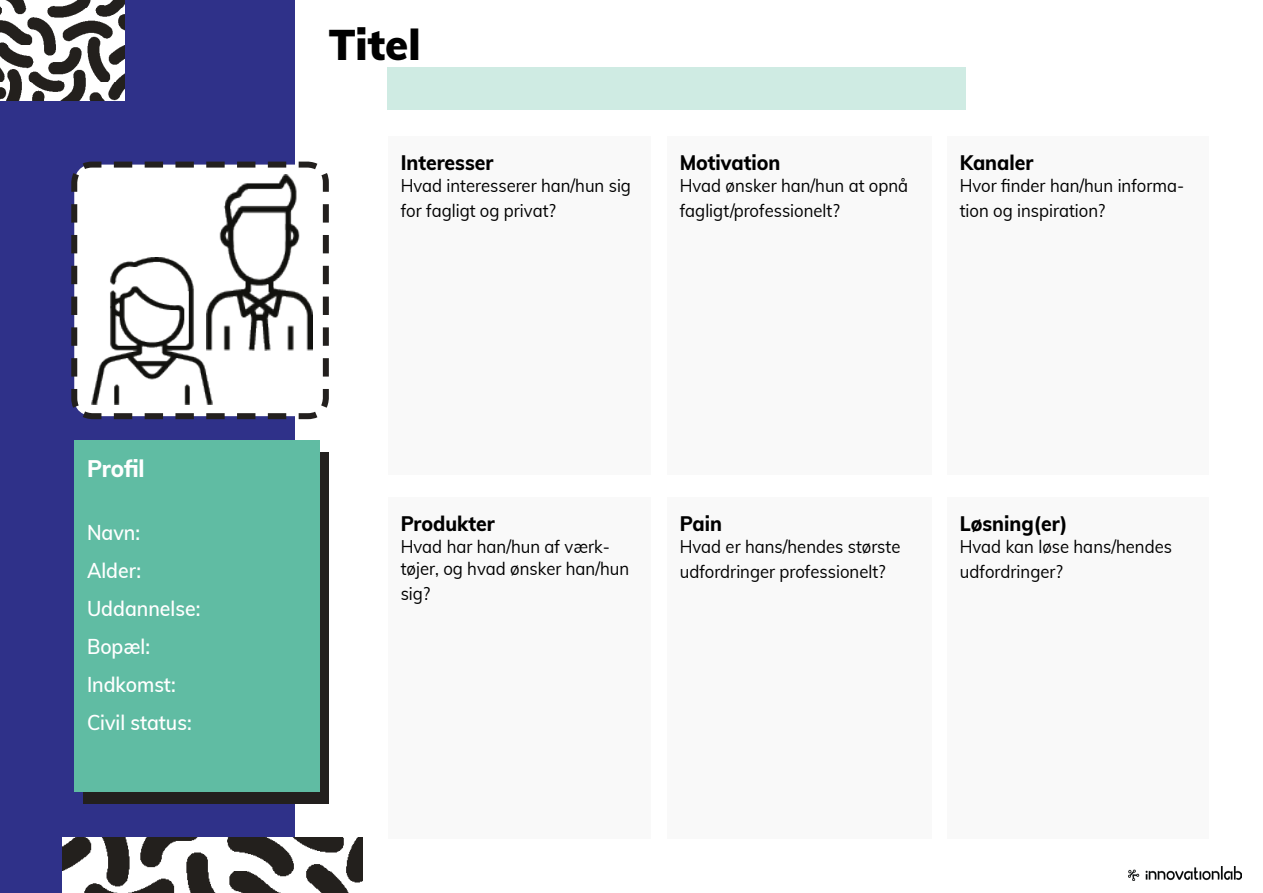
<style>
.page{position:relative;width:1263px;height:893px;background:#fff}
.page>*{position:absolute;margin:0;border:0;box-sizing:border-box;transform-origin:0 0}
.t1{font:900 42px "Muli";color:#000}
.t2{font:800 24px "Muli";color:#fff;scale:.93 1}
.t3{font:800 21px "Muli";color:#000;scale:.93 1}
.t4{font:600 21px/38px "Muli";color:#fff;scale:.93 1}
.t5{font:18px/25.2px "Muli";color:#000;scale:.93 1}
</style>
<div class="page">
<div style="left:388px;top:67px;width:578px;height:42px;background:#cfebe3"></div>
<div style="left:0;top:0;width:295px;height:893px;background:#2f3189"></div>
<img style="left:0;top:0;width:124px;height:101px">
<img style="left:62px;top:838px;width:300px;height:55px">
<div style="left:388px;top:136px;width:263px;height:339px;background:#f9f9f9"></div>
<div style="left:667px;top:136px;width:264px;height:339px;background:#f9f9f9"></div>
<div style="left:947px;top:497px;width:262px;height:342px;background:#f9f9f9"></div>
<div style="left:388px;top:497px;width:263px;height:342px;background:#f9f9f9"></div>
<div style="left:947px;top:136px;width:262px;height:339px;background:#f9f9f9"></div>
<div style="left:84px;top:452px;width:245px;height:352px;background:#23201e"></div>
<div style="left:74px;top:440px;width:246px;height:352px;background:#60bca3"></div>
<img style="left:1129px;top:866px;width:113px;height:14px">
<svg style="left:71px;top:161px;width:258px;height:259px"></svg>
<img style="left:92px;top:257px;width:120px;height:147px">
<div style="left:667px;top:497px;width:264px;height:342px;background:#f9f9f9"></div>
<h2 class="t2" style="left:87px;top:451px;width:64px">Profil</h2>
<p class="t4" style="left:87px;top:513px;width:123px">Navn:<br>Alder:<br>Uddannelse:<br>Bopæl:<br>Indkomst:<br>Civil status:</p>
<h1 class="t1" style="left:329px;top:14px;width:93px">Titel</h1>
<p class="t3" style="left:401px;top:147px;width:101px">Interesser</p>
<p class="t5" style="left:401px;top:172px;width:249px">Hvad interesserer han/hun sig for fagligt og privat?</p>
<p class="t3" style="left:680px;top:147px;width:110px">Motivation</p>
<p class="t5" style="left:680px;top:172px;width:247px">Hvad ønsker han/hun at opnå fagligt/professionelt?</p>
<p class="t3" style="left:960px;top:147px;width:81px">Kanaler</p>
<p class="t5" style="left:960px;top:172px;width:243px">Hvor finder han/hun informa&shy;tion og inspiration?</p>
<p class="t3" style="left:401px;top:508px;width:103px">Produkter</p>
<p class="t5" style="left:401px;top:535px;width:247px;line-height:21.6px">Hvad har han/hun af værk&shy;tøjer, og hvad ønsker han/hun</p>
<p class="t5" style="left:401px;top:580px;width:33px">sig?</p>
<p class="t3" style="left:680px;top:508px;width:47px">Pain</p>
<p class="t5" style="left:680px;top:533px;width:239px">Hvad er hans/hendes største udfordringer professionelt?</p>
<p class="t3" style="left:960px;top:508px;width:117px">Løsning(er)</p>
<p class="t5" style="left:960px;top:533px;width:230px">Hvad kan løse hans/hendes udfordringer?</p>
</div>
